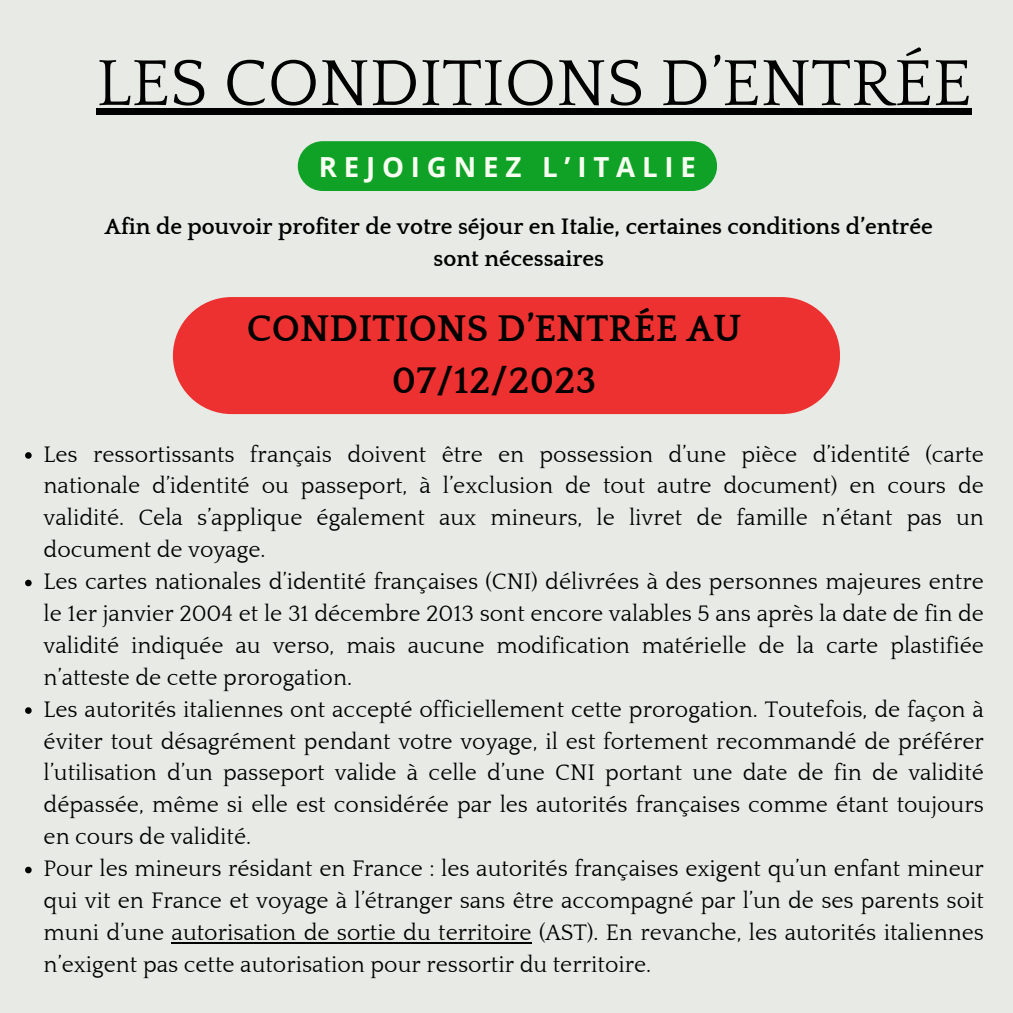
<style>
.page{position:relative;width:1013px;height:1013px;background:#fff}
.page>*{position:absolute;margin:0;border:0;box-sizing:border-box;transform-origin:0 0}
.t1{font:67.75px "Quattrocento";color:#000}
.t2{font:700 38.12px/52.5px "Quattrocento";color:#000;text-align:center}
.t3{font:700 27.62px "Open Sans";letter-spacing:.245em;color:#f7fff1}
.t4{font:23px/31.9px "Quattrocento";color:#000}
.t5{font:700 23px/31.9px "Quattrocento";color:#000;text-align:center}
</style>
<div class="page">
<div style="left:0;top:0;width:1012px;height:1012px;background:#e8ebe5"></div>
<div style="left:298px;top:141px;width:419px;height:50px;background:#0fa227;border-radius:25px"></div>
<div style="left:173px;top:297px;width:667px;height:117px;background:#ed3030;border-radius:58px"></div>
<div style="left:96px;top:109px;width:875px;height:6px;background:#000"></div>
<svg style="left:25px;top:452px;width:7px;height:7px"></svg>
<svg style="left:25px;top:579px;width:7px;height:7px"></svg>
<svg style="left:25px;top:707px;width:7px;height:7px"></svg>
<svg style="left:25px;top:866px;width:7px;height:7px"></svg>
<hr style="left:172px;top:941px;width:359px;height:2px;background:#000">
<h1 class="t1" style="left:96px;top:47px;width:876px">LES CONDITIONS D’ENTRÉE</h1>
<p class="t3" style="left:319px;top:147px;width:379px">REJOIGNEZ L’ITALIE</p>
<p class="t5" style="left:105px;top:211px;width:829px">Afin de pouvoir profiter de votre séjour en Italie, certaines conditions d’entrée sont nécessaires</p>
<h2 class="t2" style="left:247px;top:303px;width:496px">CONDITIONS D’ENTRÉE AU<br>07/12/2023</h2>
<p class="t4" style="left:44px;top:439px;width:941px">Les ressortissants français doivent être en possession d’une pièce d’identité (carte nationale d’identité ou passeport, à l’exclusion de tout autre document) en cours de validité. Cela s’applique également aux mineurs, le livret de famille n’étant pas un document de voyage.<br>Les cartes nationales d’identité françaises (CNI) délivrées à des personnes majeures entre le 1er janvier 2004 et le 31 décembre 2013 sont encore valables 5 ans après la date de fin de validité indiquée au verso, mais aucune modification matérielle de la carte plastifiée n’atteste de cette prorogation.<br>Les autorités italiennes ont accepté officiellement cette prorogation. Toutefois, de façon à éviter tout désagrément pendant votre voyage, il est fortement recommandé de préférer l’utilisation d’un passeport valide à celle d’une CNI portant une date de fin de validité dépassée, même si elle est considérée par les autorités françaises comme étant toujours en cours de validité.<br>Pour les mineurs résidant en France : les autorités françaises exigent qu’un enfant mineur qui vit en France et voyage à l’étranger sans être accompagné par l’un de ses parents soit muni d’une autorisation de sortie du territoire (AST). En revanche, les autorités italiennes n’exigent pas cette autorisation pour ressortir du territoire.</p>
</div>
